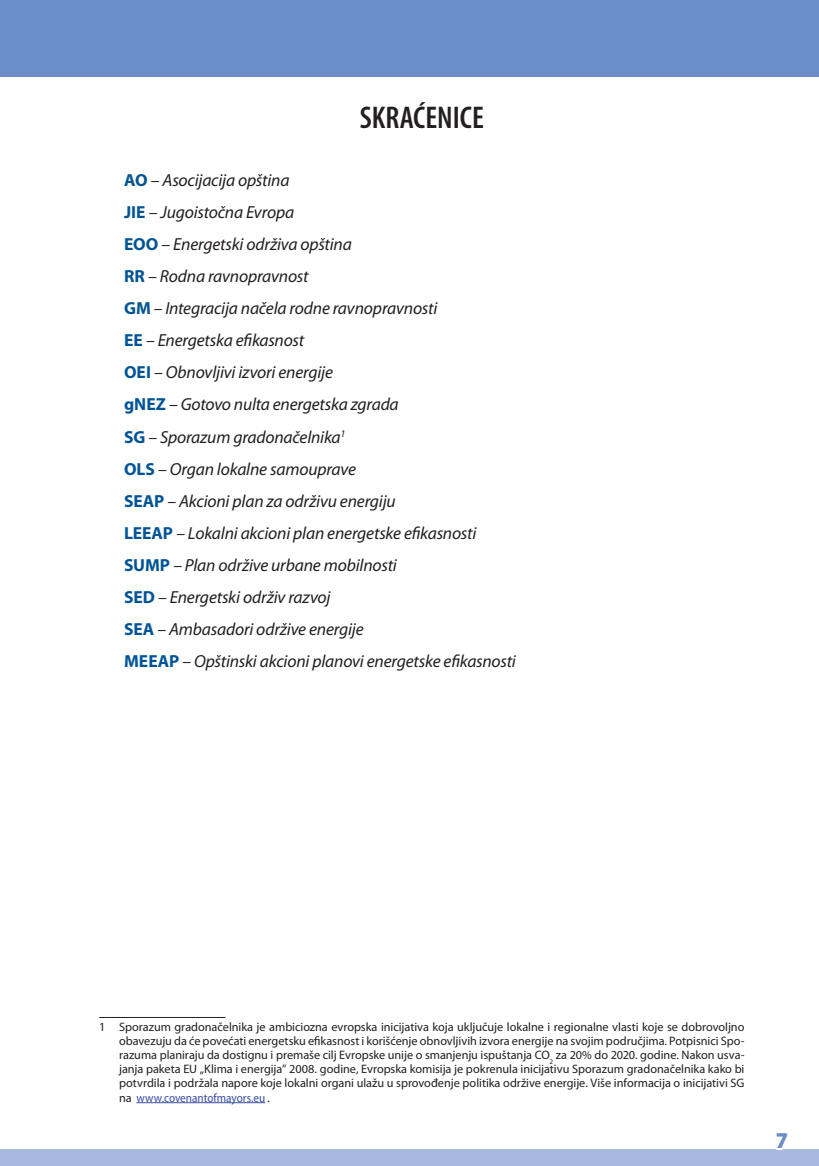
<style>
.page{position:relative;width:819px;height:1166px;background:#fff}
.page>*{position:absolute;margin:0;border:0;box-sizing:border-box;transform-origin:0 0}
.t1{font:600 condensed 31.5px "Myriad Pro";color:#231f20}
.t2{font:900 22.75px "Myriad Pro";color:#6b8dc8;scale:.95 1}
.t3{font:italic 17.5px/32px "Myriad Pro";letter-spacing:-.01em;color:#231f20}
.t4{font:12.25px/14px "Myriad Pro";letter-spacing:-.005em;color:#231f20;text-align:justify}
.s1{font-weight:700;font-style:normal;color:#005495}
.s2{font-stretch:semi-condensed;color:#3b51a3}
</style>
<div class="page">
<div style="left:0;top:0;width:819px;height:77px;background:#6b8dc8"></div>
<div style="left:0;top:1149px;width:819px;height:17px;background:#a7b8de"></div>
<hr style="left:99px;top:1017px;width:126px;height:1px;background:#231f20">
<hr style="left:136px;top:1102px;width:129px;height:1px;background:#3b51a3">
<h1 class="t1" style="left:360px;top:100px;width:125px">SKRAĆENICE</h1>
<p class="t3" style="left:124px;top:164px;width:393px"><span class="s1">AO</span> – Asocijacija opština<br><span class="s1">JIE</span> – Jugoistočna Evropa<br><span class="s1">EOO</span> – Energetski održiva opština<br><span class="s1">RR</span> – Rodna ravnopravnost<br><span class="s1">GM</span> – Integracija načela rodne ravnopravnosti<br><span class="s1">EE</span> – Energetska efikasnost<br><span class="s1">OEI</span> – Obnovljivi izvori energije<br><span class="s1">gNEZ</span> – Gotovo nulta energetska zgrada<br><span class="s1">SG</span> – Sporazum gradonačelnika<sup>1<br></sup><span class="s1">OLS</span> – Organ lokalne samouprave<br><span class="s1">SEAP</span> – Akcioni plan za održivu energiju<br><span class="s1">LEEAP</span> – Lokalni akcioni plan energetske efikasnosti <span class="s1">SUMP</span> – Plan održive urbane mobilnosti<br><span class="s1">SED</span> – Energetski održiv razvoj<br><span class="s1">SEA</span> – Ambasadori održive energije<br><span class="s1">MEEAP</span> – Opštinski akcioni planovi energetske efikasnosti</p>
<p class="t4" style="left:119px;top:1020px;width:627px;text-indent:-20px">1 Sporazum gradonačelnika je ambiciozna evropska inicijativa koja uključuje lokalne i regionalne vlasti koje se dobrovoljno obavezuju da će povećati energetsku efikasnost i korišćenje obnovljivih izvora energije na svojim područjima. Potpisnici Spo&shy;razuma planiraju da dostignu i premaše cilj Evropske unije o smanjenju ispuštanja CO<sub>2</sub> za 20% do 2020. godine. Nakon usva&shy;janja paketa EU „Klima i energija” 2008. godine, Evropska komisija je pokrenula inicijativu Sporazum gradonačelnika kako bi potvrdila i podržala napore koje lokalni organi ulažu u sprovođenje politika održive energije. Više informacija o inicijativi SG na <span class="s2">www.covenantofmayors.eu</span> .</p>
<h2 class="t2" style="left:775px;top:1127px;width:15px">7</h2>
</div>
